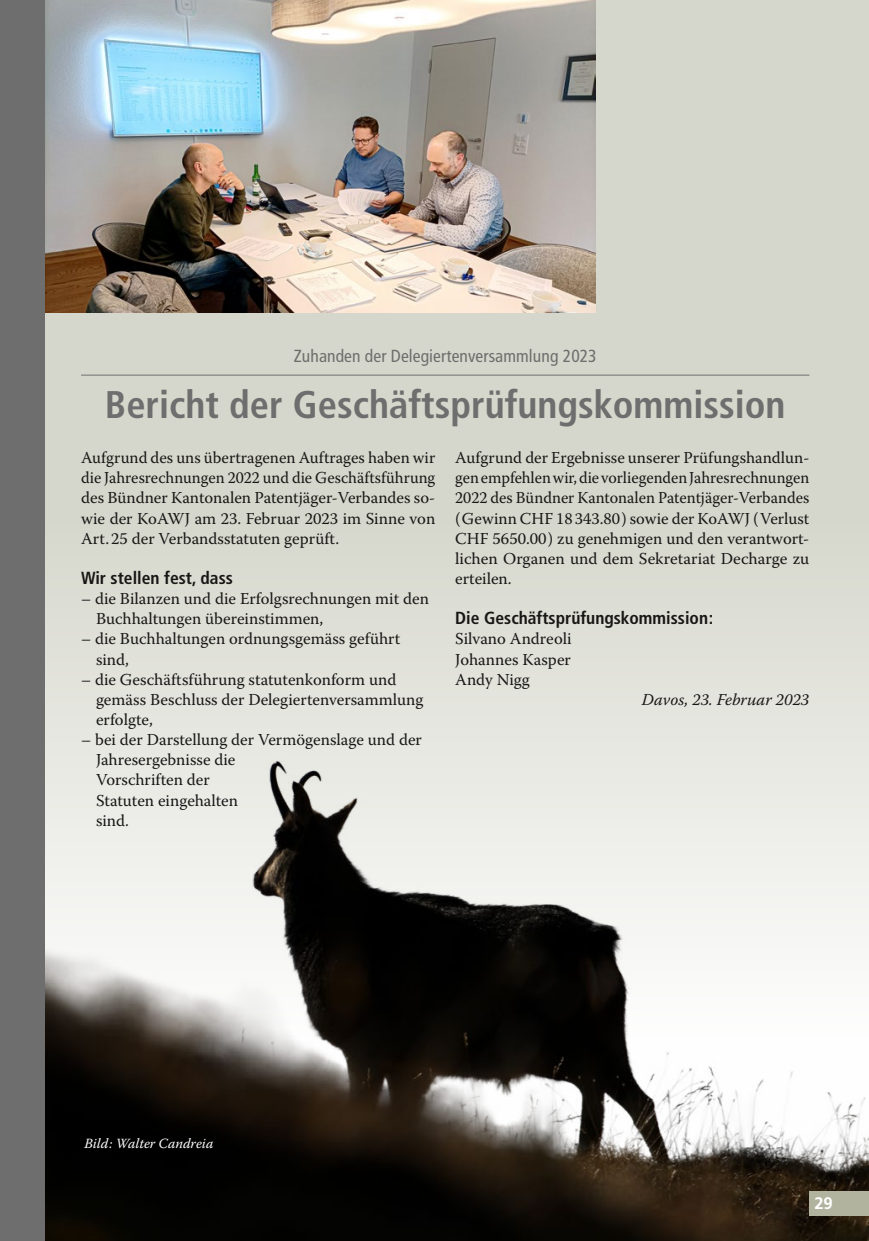
<style>
.page{position:relative;width:869px;height:1241px;background:#fff}
.page>*{position:absolute;margin:0;border:0;box-sizing:border-box;transform-origin:0 0}
.t1{font:700 condensed 38.5px "Frutiger LT";color:#6e6e6e}
.t2{font:700 condensed 17.5px "Frutiger LT";color:#181716}
.t3{font:condensed 17.5px "Frutiger LT";letter-spacing:.005em;color:#6e6e6e}
.t4{font:16.62px/20.1px "Warnock Pro";color:#181716}
.t5{font:italic 16.62px "Warnock Pro";color:#181716}
.t6{font:700 16.62px "Frutiger LT";color:#fff}
.t7{font:italic 14px "Warnock Pro";color:#fff}
</style>
<div class="page">
<div style="left:0;top:0;width:868px;height:1240px;background:#d6d7cc"></div>
<img style="left:45px;top:0;width:550px;height:313px">
<hr style="left:81px;top:375px;width:728px;height:1px;background:#6e6e6e">
<img style="left:45px;top:704px;width:823px;height:536px">
<div style="left:809px;top:1191px;width:59px;height:24px;background:#b1b39f"></div>
<div style="left:0;top:0;width:45px;height:1240px;background:#6e6e6e"></div>
<p class="t3" style="left:293px;top:346px;width:304px">Zuhanden der Delegiertenversammlung 2023</p>
<h1 class="t1" style="left:105px;top:381px;width:681px">Bericht der Geschäftsprüfungskommission</h1>
<p class="t4" style="left:81px;top:447px;width:355px;text-align:justify">Aufgrund des uns übertragenen Auftrages haben wir die Jahresrechnungen 2022 und die Geschäftsführung des Bündner Kantonalen Patentjäger-Verbandes so&shy;wie der KoAWJ am 23. Februar 2023 im Sinne von Art.25 der Verbandsstatuten geprüft.</p>
<p class="t2" style="left:81px;top:567px;width:153px">Wir stellen fest, dass</p>
<p class="t4" style="left:96px;top:588px;width:334px;text-indent:-15px">– die Bilanzen und die Erfolgsrechnungen mit den<br>Buchhaltungen übereinstimmen,</p>
<p class="t4" style="left:96px;top:628px;width:306px;text-indent:-15px">– die Buchhaltungen ordnungsgemäss geführt sind,</p>
<p class="t4" style="left:96px;top:668px;width:329px;text-indent:-15px">– die Geschäftsführung statutenkonform und gemäss Beschluss der Delegiertenversammlung erfolgte,</p>
<p class="t4" style="left:96px;top:729px;width:327px;text-indent:-15px">– bei der Darstellung der Vermögenslage und der<br>Jahresergebnisse die<br>Vorschriften der<br>Statuten eingehalten<br>sind.</p>
<p class="t4" style="left:455px;top:447px;width:355px;text-align:justify">Aufgrund der Ergebnisse unserer Prüfungshandlun&shy;gen empfehlen wir, die vorliegenden Jahresrechnungen 2022 des Bündner Kantonalen Patentjäger-Verbandes (Gewinn CHF 18343.80) sowie der KoAWJ (Verlust CHF 5650.00) zu genehmigen und den verantwort&shy;lichen Organen und dem Sekretariat Decharge zu erteilen.</p>
<p class="t2" style="left:455px;top:607px;width:259px">Die Geschäftsprüfungskommission:</p>
<p class="t4" style="left:455px;top:628px;width:118px;text-align:justify">Silvano Andreoli Johannes Kasper Andy Nigg</p>
<p class="t5" style="left:641px;top:689px;width:169px">Davos, 23. Februar 2023</p>
<p class="t7" style="left:84px;top:1134px;width:131px">Bild: Walter Candreia</p>
<p class="t6" style="left:814px;top:1193px;width:20px">29</p>
</div>
